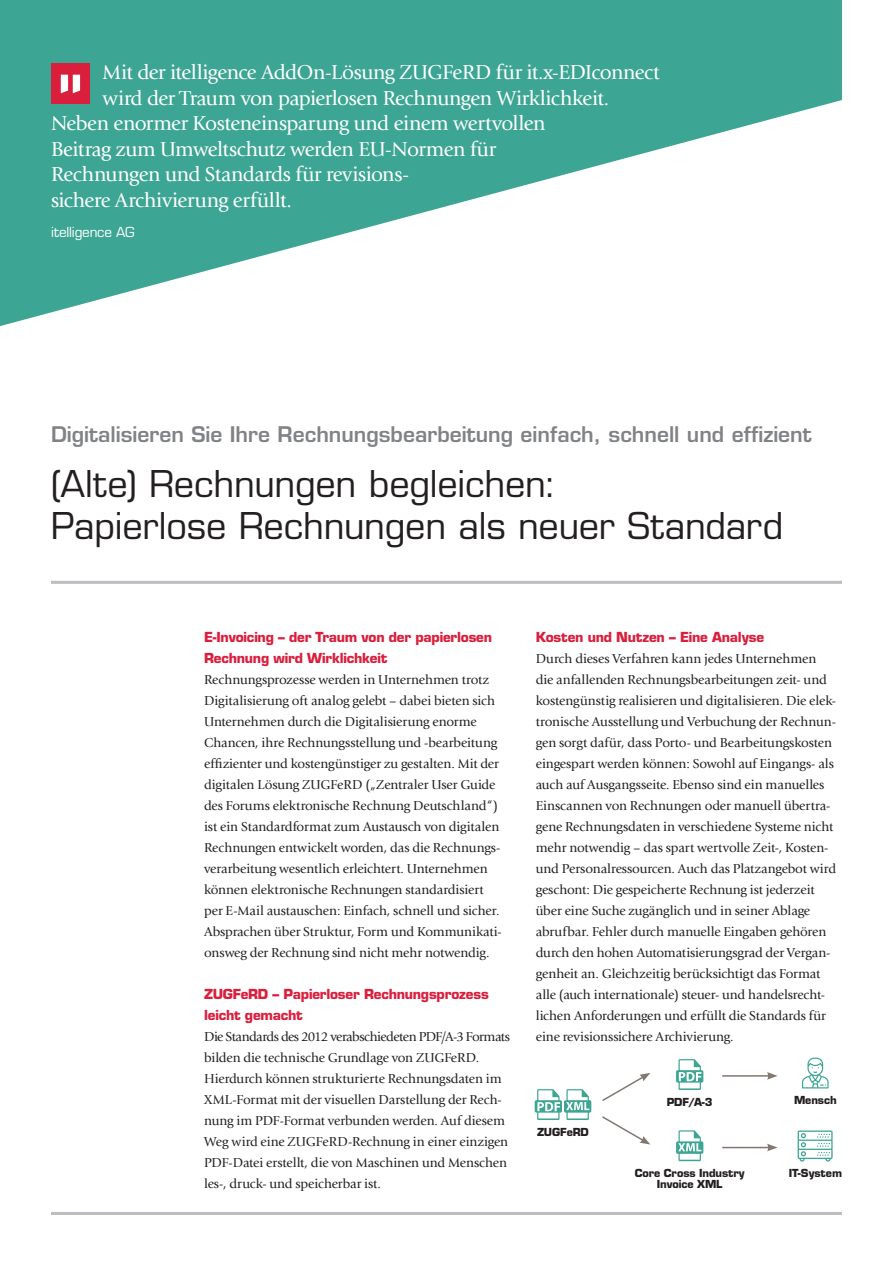
<style>
.page{position:relative;width:893px;height:1263px;background:#fff}
.page>*{position:absolute;margin:0;border:0;box-sizing:border-box;transform-origin:0 0}
.t1{font:500 36px/42px "Eurostile LTCE";letter-spacing:-.005em;color:#231f20}
.t2{font:21px "Giovanni LTCE";letter-spacing:-.02em;color:#fff}
.t3{font:600 21px "Eurostile LTCE";color:#808285}
.t4{font:13.5px/21px "Giovanni LTCE";letter-spacing:-.005em;color:#231f20}
.t5{font:700 13.5px/21px "Eurostile LTCE";letter-spacing:-.015em;color:#da1f3d}
.t6{font:500 13.5px "Eurostile LTCE";letter-spacing:-.015em;color:#fff}
.t7{font:700 10.8px "Eurostile LTCE";letter-spacing:-.01em;color:#231f20}
</style>
<div class="page">
<hr style="left:51px;top:581px;width:791px;height:3px;background:#bcbdc0">
<hr style="left:51px;top:1212px;width:791px;height:3px;background:#bcbdc0">
<svg style="left:0;top:0;width:842px;height:326px;fill:#3da593"></svg>
<div style="left:51px;top:64px;width:39px;height:40px;background:#da1f3d"></div>
<svg style="left:61px;top:75px;width:19px;height:18px"></svg>
<svg style="left:676px;top:1059px;width:27px;height:31px"></svg>
<svg style="left:535px;top:1089px;width:56px;height:31px"></svg>
<svg style="left:676px;top:1130px;width:27px;height:31px"></svg>
<svg style="left:802px;top:1057px;width:27px;height:31px"></svg>
<svg style="left:798px;top:1130px;width:35px;height:31px"></svg>
<svg style="left:602px;top:1073px;width:48px;height:28px"></svg>
<svg style="left:602px;top:1116px;width:48px;height:28px"></svg>
<hr style="left:722px;top:1075px;width:47px;height:2px;background:#817873">
<svg style="left:767px;top:1072px;width:11px;height:8px"></svg>
<hr style="left:722px;top:1147px;width:47px;height:1px;background:#817873">
<svg style="left:767px;top:1144px;width:11px;height:7px"></svg>
<h2 class="t2" style="left:103px;top:61px;width:559px">Mit der itelligence AddOn-Lösung ZUGFeRD für it.x-EDIconnect</h2>
<h2 class="t2" style="left:103px;top:86px;width:508px">wird der Traum von papierlosen Rechnungen Wirklichkeit.</h2>
<h2 class="t2" style="left:51px;top:112px;width:496px">Neben enormer Kosteneinsparung und einem wertvollen</h2>
<h2 class="t2" style="left:51px;top:137px;width:447px">Beitrag zum Umweltschutz werden EU-Normen für</h2>
<h2 class="t2" style="left:51px;top:163px;width:359px">Rechnungen und Standards für revisions-</h2>
<h2 class="t2" style="left:51px;top:188px;width:242px">sichere Archivierung erfüllt.</h2>
<p class="t6" style="left:51px;top:224px;width:85px">itelligence AG</p>
<h2 class="t3" style="left:51px;top:421px;width:762px">Digitalisieren Sie Ihre Rechnungsbearbeitung einfach, schnell und effizient</h2>
<h1 class="t1" style="left:51px;top:463px;width:734px">(Alte) Rechnungen begleichen:<br>Papierlose Rechnungen als neuer Standard</h1>
<p class="t5" style="left:204px;top:627px;width:290px">E-Invoicing – der Traum von der papierlosen<br>Rechnung wird Wirklichkeit</p>
<p class="t4" style="left:204px;top:669px;width:299px">Rechnungsprozesse werden in Unternehmen trotz Digitalisierung oft analog gelebt – dabei bieten sich Unternehmen durch die Digitalisierung enorme Chancen, ihre Rechnungsstellung und -bearbeitung effizienter und kostengünstiger zu gestalten. Mit der digitalen Lösung ZUGFeRD („Zentraler User Guide des Forums elektronische Rechnung Deutschland“) ist ein Standardformat zum Austausch von digitalen Rechnungen entwickelt worden, das die Rechnungs&shy;verarbeitung wesentlich erleichtert. Unternehmen können elektronische Rechnungen standardisiert per E-Mail austauschen: Einfach, schnell und sicher.<br>Absprachen über Struktur, Form und Kommunikati&shy;onsweg der Rechnung sind nicht mehr notwendig.</p>
<p class="t5" style="left:204px;top:984px;width:286px">ZUGFeRD – Papierloser Rechnungsprozess leicht gemacht</p>
<p class="t4" style="left:204px;top:1026px;width:307px">Die Standards des 2012 verabschiedeten PDF/A-3 Formats bilden die technische Grundlage von ZUGFeRD.<br>Hierdurch können strukturierte Rechnungsdaten im XML-Format mit der visuellen Darstellung der Rech&shy;nung im PDF-Format verbunden werden. Auf diesem Weg wird eine ZUGFeRD-Rechnung in einer einzigen PDF-Datei erstellt, die von Maschinen und Menschen les-, druck- und speicherbar ist.</p>
<p class="t5" style="left:536px;top:627px;width:230px">Kosten und Nutzen – Eine Analyse</p>
<p class="t4" style="left:536px;top:648px;width:302px">Durch dieses Verfahren kann jedes Unternehmen die anfallenden Rechnungsbearbeitungen zeit- und kostengünstig realisieren und digitalisieren. Die elek&shy;tronische Ausstellung und Verbuchung der Rechnun&shy;gen sorgt dafür, dass Porto- und Bearbeitungskosten eingespart werden können: Sowohl auf Eingangs- als auch auf Ausgangsseite. Ebenso sind ein manuelles Einscannen von Rechnungen oder manuell übertra&shy;gene Rechnungsdaten in verschiedene Systeme nicht mehr notwendig – das spart wertvolle Zeit-, Kosten&shy;und Personalressourcen. Auch das Platzangebot wird geschont: Die gespeicherte Rechnung ist jederzeit über eine Suche zugänglich und in seiner Ablage abrufbar. Fehler durch manuelle Eingaben gehören durch den hohen Automatisierungsgrad der Vergan&shy;genheit an. Gleichzeitig berücksichtigt das Format alle (auch internationale) steuer- und handelsrecht&shy;lichen Anforderungen und erfüllt die Standards für eine revisionssichere Archivierung.</p>
<p class="t7" style="left:537px;top:1125px;width:53px">ZUGFeRD</p>
<p class="t7" style="left:667px;top:1095px;width:47px">PDF/A-3</p>
<p class="t7" style="left:794px;top:1094px;width:44px">Mensch</p>
<p class="t7" style="left:635px;top:1166px;width:112px">Core Cross Industry</p>
<p class="t7" style="left:789px;top:1167px;width:55px">IT-System</p>
<p class="t7" style="left:657px;top:1177px;width:67px">Invoice XML</p>
</div>
